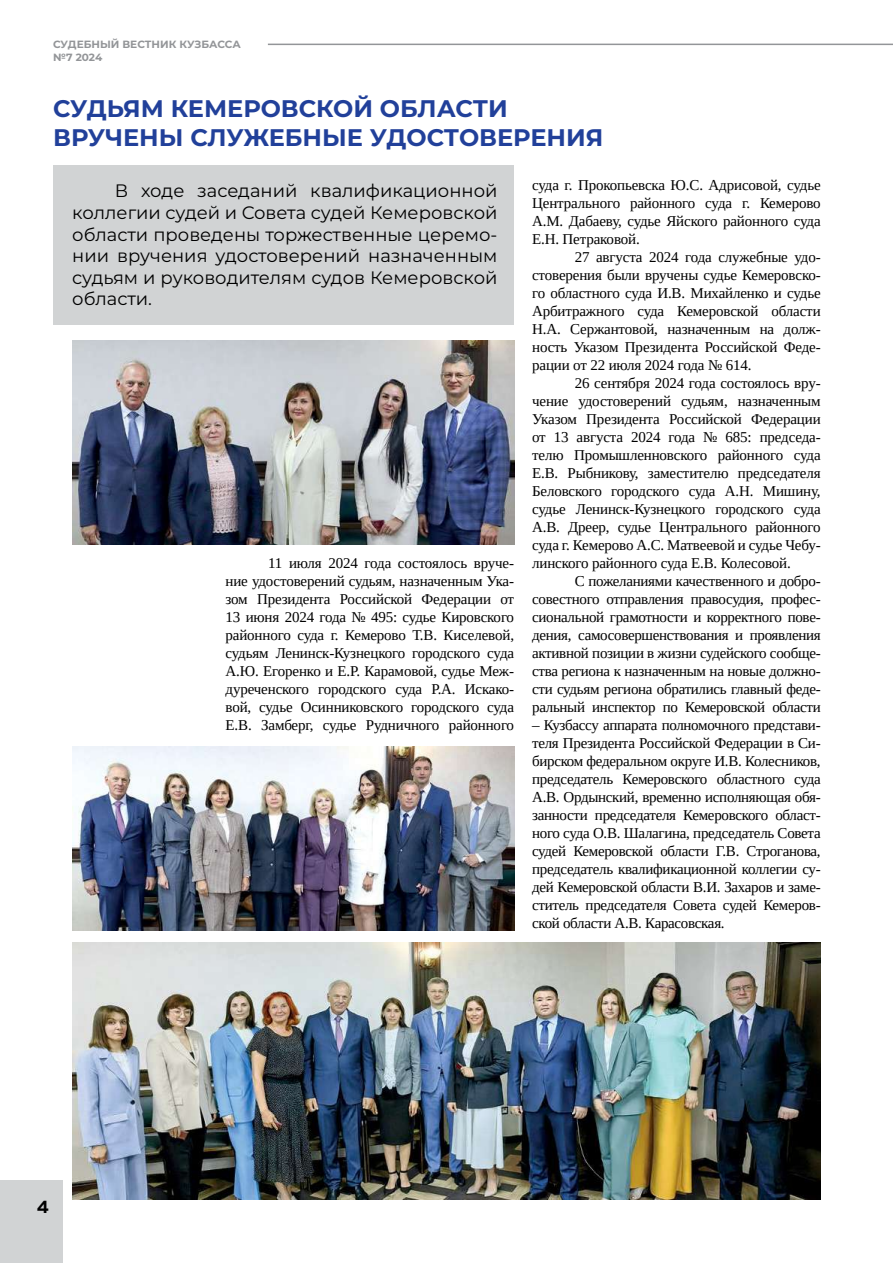
<style>
.page{position:relative;width:893px;height:1263px;background:#fff}
.page>*{position:absolute;margin:0;border:0;box-sizing:border-box;transform-origin:0 0}
.t1{font:700 24px/28.8px "Montserrat";color:#21409a}
.t2{font:100 18px/21.6px "Montserrat";color:#000;text-align:justify}
.t3{font:700 18px "Muller";color:#000}
.t4{font:15px/18px "Tinos";letter-spacing:-.015em;color:#000;text-align:justify}
.t5{font:700 10.5px/12.6px "Montserrat";color:#939598}
</style>
<div class="page">
<div style="left:0;top:1180px;width:63px;height:83px;background:#d1d3d4"></div>
<hr style="left:268px;top:44px;width:625px;height:1px;background:#939598">
<div style="left:53px;top:165px;width:461px;height:160px;background:#d1d3d4"></div>
<img style="left:72px;top:943px;width:749px;height:256px">
<img style="left:72px;top:340px;width:442px;height:204px">
<img style="left:72px;top:747px;width:442px;height:183px">
<p class="t5" style="left:53px;top:38px;width:189px">СУДЕБНЫЙ ВЕСТНИК КУЗБАССА №7 2024</p>
<h1 class="t1" style="left:53px;top:93px;width:552px">СУДЬЯМ КЕМЕРОВСКОЙ ОБЛАСТИ<br>ВРУЧЕНЫ СЛУЖЕБНЫЕ УДОСТОВЕРЕНИЯ</h1>
<p class="t2" style="left:72px;top:180px;width:427px;text-indent:43px">В ходе заседаний квалификационной коллегии судей и Совета судей Кемеровской области проведены торжественные церемо&shy;нии вручения удостоверений назначенным судьям и руководителям судов Кемеровской области.</p>
<p class="t4" style="left:532px;top:176px;width:290px">суда г. Прокопьевска Ю.С. Адрисовой, судье Центрального районного суда г. Кемерово А.М. Дабаеву, судье Яйского районного суда Е.Н. Петраковой.</p>
<p class="t4" style="left:532px;top:248px;width:290px;text-indent:43px">27 августа 2024 года служебные удо&shy;стоверения были вручены судье Кемеровско&shy;го областного суда И.В. Михайленко и судье Арбитражного суда Кемеровской области Н.А. Сержантовой, назначенным на долж&shy;ность Указом Президента Российской Феде&shy;рации от 22 июля 2024 года № 614.</p>
<p class="t4" style="left:532px;top:374px;width:290px;text-indent:43px">26 сентября 2024 года состоялось вру&shy;чение удостоверений судьям, назначенным Указом Президента Российской Федерации от 13 августа 2024 года № 685: председа&shy;телю Промышленновского районного суда Е.В. Рыбникову, заместителю председателя Беловского городского суда А.Н. Мишину, судье Ленинск-Кузнецкого городского суда А.В. Дреер, судье Центрального районного суда г. Кемерово А.С. Матвеевой и судье Чебу&shy;линского районного суда Е.В. Колесовой.</p>
<p class="t4" style="left:532px;top:572px;width:290px;text-indent:43px">С пожеланиями качественного и добро&shy;совестного отправления правосудия, профес&shy;сиональной грамотности и корректного пове&shy;дения, самосовершенствования и проявления активной позиции в жизни судейского сообще&shy;ства региона к назначенным на новые должно&shy;сти судьям региона обратились главный феде&shy;ральный инспектор по Кемеровской области</p>
<p class="t4" style="left:532px;top:716px;width:290px">– Кузбассу аппарата полномочного представи&shy;теля Президента Российской Федерации в Си&shy;бирском федеральном округе И.В. Колесников, председатель Кемеровского областного суда А.В. Ордынский, временно исполняющая обя&shy;занности председателя Кемеровского област&shy;ного суда О.В. Шалагина, председатель Совета судей Кемеровской области Г.В. Строганова, председатель квалификационной коллегии су&shy;дей Кемеровской области В.И. Захаров и заме&shy;ститель председателя Совета судей Кемеров&shy;ской области А.В. Карасовская.</p>
<p class="t4" style="left:226px;top:554px;width:290px;text-indent:43px">11 июля 2024 года состоялось вруче&shy;ние удостоверений судьям, назначенным Ука&shy;зом Президента Российской Федерации от 13 июня 2024 года № 495: судье Кировского районного суда г. Кемерово Т.В. Киселевой, судьям Ленинск-Кузнецкого городского суда А.Ю. Егоренко и Е.Р. Карамовой, судье Меж&shy;дуреченского городского суда Р.А. Искако&shy;вой, судье Осинниковского городского суда Е.В. Замберг, судье Рудничного районного</p>
<p class="t3" style="left:37px;top:1196px;width:13px">4</p>
</div>
